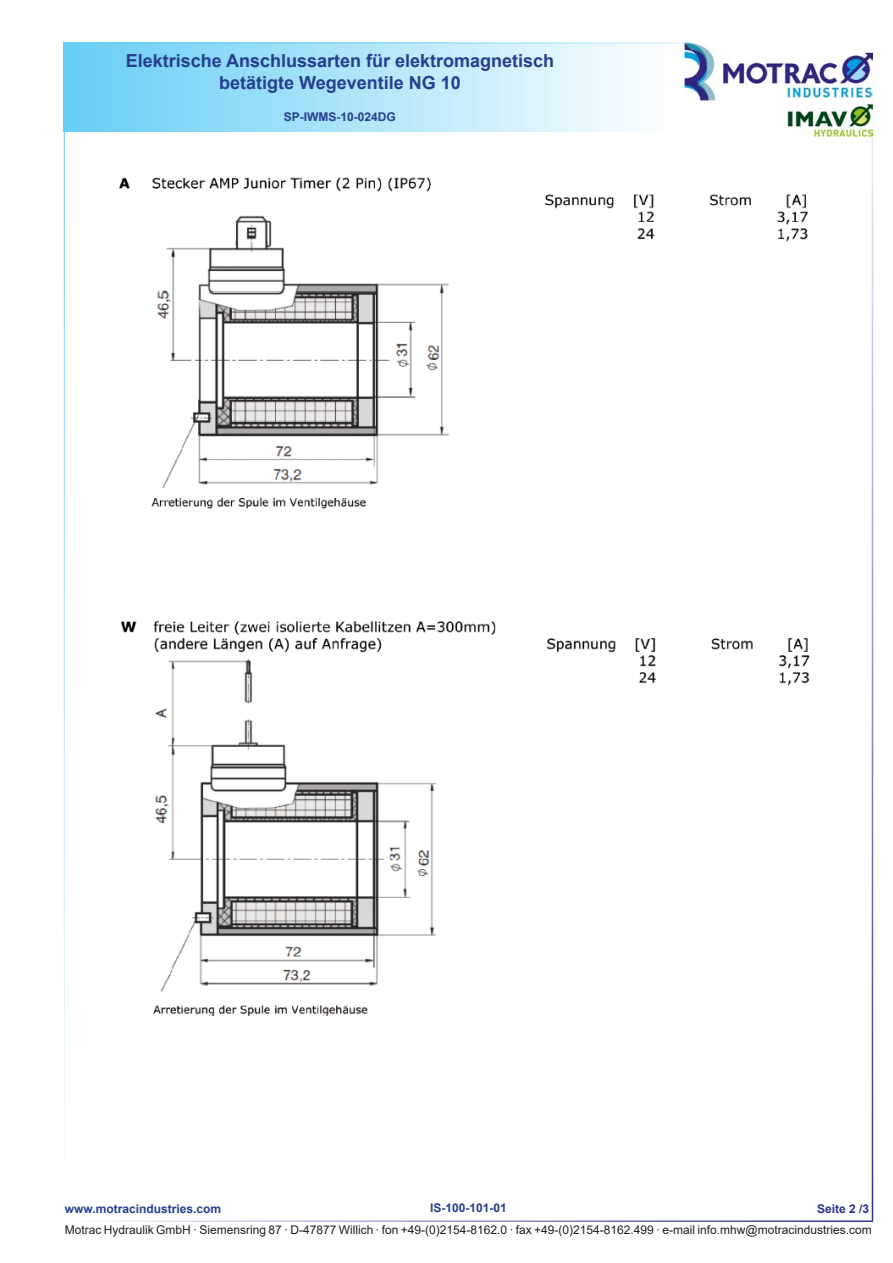
<style>
.page{position:relative;width:893px;height:1263px;background:#fff}
.page>*{position:absolute;margin:0;border:0;box-sizing:border-box;transform-origin:0 0}
.t1{font:700 18px/21.6px "Arial";color:#253f8e;text-align:center}
.t2{font:12px "Arial";color:#231f20}
.t3{font:700 12px "Arial";color:#253f8e}
.t4{font:700 12px "Arial";color:#2e3092}
</style>
<div class="page">
<div style="left:64px;top:43px;width:606px;height:89px;background:linear-gradient(to right,#66cef5,#fdfefe)"></div>
<hr style="left:64px;top:43px;width:808px;height:1px;background:#67cef5">
<hr style="left:64px;top:1220px;width:809px;height:2px;background:#2e3092">
<hr style="left:64px;top:43px;width:1px;height:1177px;background:#67cef5">
<hr style="left:872px;top:43px;width:1px;height:1177px;background:#2e3092">
<img style="left:685px;top:43px;width:187px;height:93px">
<img style="left:119px;top:177px;width:689px;height:332px">
<img style="left:121px;top:621px;width:689px;height:395px">
<h1 class="t1" style="left:126px;top:50px;width:430px">Elektrische Anschlussarten für elektromagnetisch betätigte Wegeventile NG 10</h1>
<p class="t3" style="left:284px;top:108px;width:114px">SP-IWMS-10-024DG</p>
<p class="t3" style="left:430px;top:1199px;width:78px">IS-100-101-01</p>
<p class="t3" style="left:65px;top:1201px;width:158px">www.motracindustries.com</p>
<p class="t4" style="left:817px;top:1201px;width:54px">Seite 2 /3</p>
<p class="t2" style="left:65px;top:1221px;width:808px">Motrac Hydraulik GmbH · Siemensring 87 · D-47877 Willich · fon +49-(0)2154-8162.0 · fax +49-(0)2154-8162.499 · e-mail info.mhw@motracindustries.com</p>
</div>
